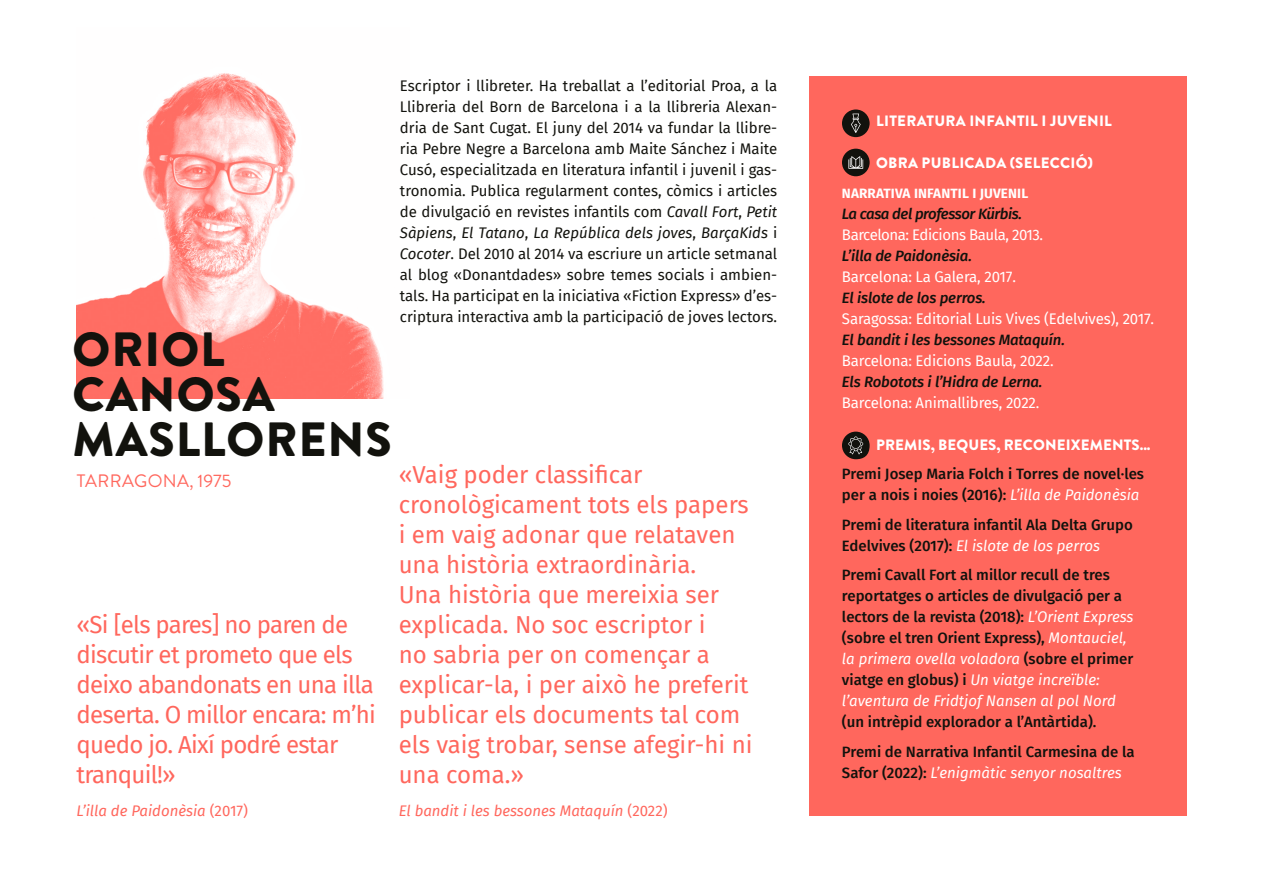
<style>
.page{position:relative;width:1263px;height:893px;background:#fff}
.page>*{position:absolute;margin:0;border:0;box-sizing:border-box;transform-origin:0 0}
.t1{font:900 48px/45px "Brandon Grotesque";letter-spacing:.02em;color:#12120d}
.t2{font:24px/30px "Fira Sans";color:#ff675d}
.t3{font:24px/30px "Fira Sans";letter-spacing:-.03em;color:#ff675d}
.t4{font:18px "Brandon Grotesque";letter-spacing:.02em;color:#ff675d}
.t5{font:15px/21px "Fira Sans";color:#12120d;text-align:justify}
.t6{font:500 15px/21px "Fira Sans";color:#12120d}
.t7{font:15px/21px "Fira Sans";letter-spacing:-.015em;color:#fff}
.t8{font:900 15px "Brandon Grotesque";letter-spacing:.02em;color:#fff}
.t9{font:italic 15px "Fira Sans";color:#ff675d}
.t10{font:italic 500 15px/21px "Fira Sans";letter-spacing:-.01em;color:#12120d}
.t11{font:700 13.5px "Fira Sans";letter-spacing:.01em;color:#fff}
.s1{font-style:normal}
.s2{font-style:italic}
.s3{font-weight:500;font-style:italic;color:#12120d}
.s4{font-weight:400;font-style:normal;color:#fff}
.s5{font-weight:400;font-style:italic;color:#fff}
</style>
<div class="page">
<img style="left:77px;top:73px;width:307px;height:325px">
<div style="left:809px;top:77px;width:377px;height:739px;background:#ff675d"></div>
<div style="left:842px;top:149px;width:28px;height:27px;background:#12120d;border-radius:50%"></div>
<svg style="left:848px;top:156px;width:15px;height:13px"></svg>
<div style="left:842px;top:432px;width:28px;height:27px;background:#12120d;border-radius:50%"></div>
<svg style="left:848px;top:436px;width:15px;height:18px"></svg>
<div style="left:842px;top:109px;width:28px;height:28px;background:#12120d;border-radius:50%"></div>
<svg style="left:851px;top:114px;width:10px;height:19px"></svg>
<p class="t1" style="left:73px;top:328px;width:321px">ORIOL<br>CANOSA<br>MASLLORENS</p>
<p class="t4" style="left:77px;top:468px;width:156px">TARRAGONA, 1975</p>
<p class="t3" style="left:77px;top:609px;width:301px">«Si [els pares] no paren de discutir et prometo que els deixo abandonats en una illa deserta. O millor encara: m’hi quedo jo. Així podré estar tranquil!»</p>
<p class="t9" style="left:77px;top:800px;width:173px">L’illa de Paidonèsia <span class="s1">(2017)</span></p>
<p class="t5" style="left:400px;top:74px;width:379px">Escriptor i llibreter. Ha treballat a l’editorial Proa, a la Llibreria del Born de Barcelona i a la llibreria Alexan&shy;dria de Sant Cugat. El juny del 2014 va fundar la llibre&shy;ria Pebre Negre a Barcelona amb Maite Sánchez i Maite Cusó, especialitzada en literatura infantil i juvenil i gas&shy;tronomia. Publica regularment contes, còmics i articles de divulgació en revistes infantils com <span class="s2">Cavall Fort</span>, <span class="s2">Petit Sàpiens</span>, <span class="s2">El Tatano</span>, <span class="s2">La República dels joves</span>, <span class="s2">BarçaKids</span> i <span class="s2">Cocoter</span>. Del 2010 al 2014 va escriure un article setmanal al blog «Donantdades» sobre temes socials i ambien&shy;tals. Ha participat en la iniciativa «Fiction Express» d’es&shy;criptura interactiva amb la participació de joves lectors.</p>
<p class="t2" style="left:399px;top:459px;width:355px">«Vaig poder classificar cronològicament tots els papers i em vaig adonar que relataven una història extraordinària.<br>Una història que mereixia ser explicada. No soc escriptor i<br>no sabria per on començar a explicar-la, i per això he preferit publicar els documents tal com els vaig trobar, sense afegir-hi ni una coma.»</p>
<p class="t9" style="left:399px;top:800px;width:270px">El bandit i les bessones Mataquín <span class="s1">(2022)</span></p>
<p class="t8" style="left:876px;top:111px;width:237px">LITERATURA INFANTIL I JUVENIL</p>
<p class="t8" style="left:876px;top:153px;width:218px">OBRA PUBLICADA (SELECCIÓ)</p>
<p class="t11" style="left:842px;top:182px;width:188px">NARRATIVA INFANTIL I JUVENIL</p>
<p class="t7" style="left:842px;top:203px;width:203px"><span class="s3">La casa del professor Kürbis.<br></span>Barcelona: Edicions Baula, 2013.</p>
<p class="t7" style="left:842px;top:245px;width:175px"><span class="s3">L’illa de Paidonèsia.<br></span>Barcelona: La Galera, 2017.</p>
<p class="t7" style="left:842px;top:287px;width:314px"><span class="s3">El islote de los perros.<br></span>Saragossa: Editorial Luis Vives (Edelvives), 2017.</p>
<p class="t10" style="left:842px;top:328px;width:224px">El bandit i les bessones Mataquín.<br><span class="s4">Barcelona: Edicions Baula, 2022.</span></p>
<p class="t7" style="left:842px;top:371px;width:202px"><span class="s3">Els Robotots i l’Hidra de Lerna.<br></span>Barcelona: Animallibres, 2022.</p>
<p class="t8" style="left:876px;top:434px;width:276px">PREMIS, BEQUES, RECONEIXEMENTS...</p>
<p class="t6" style="left:842px;top:463px;width:304px">Premi Josep Maria Folch i Torres de novel·les per a nois i noies (2016): <span class="s5">L’illa de Paidonèsia</span></p>
<p class="t6" style="left:842px;top:513px;width:292px">Premi de literatura infantil Ala Delta Grupo<br>Edelvives (2017): <span class="s5">El islote de los perros</span></p>
<p class="t6" style="left:842px;top:564px;width:293px">Premi Cavall Fort al millor recull de tres reportatges o articles de divulgació per a lectors de la revista (2018): <span class="s5">L’Orient Express </span>(sobre el tren Orient Express), <span class="s5">Montauciel, la primera ovella voladora</span> (sobre el primer viatge en globus) i <span class="s5">Un viatge increïble: l’aventura de Fridtjof Nansen al pol Nord </span>(un intrèpid explorador a l’Antàrtida).</p>
<p class="t6" style="left:842px;top:740px;width:294px">Premi de Narrativa Infantil Carmesina de la<br>Safor (2022): <span class="s5">L’enigmàtic senyor nosaltres</span></p>
</div>
